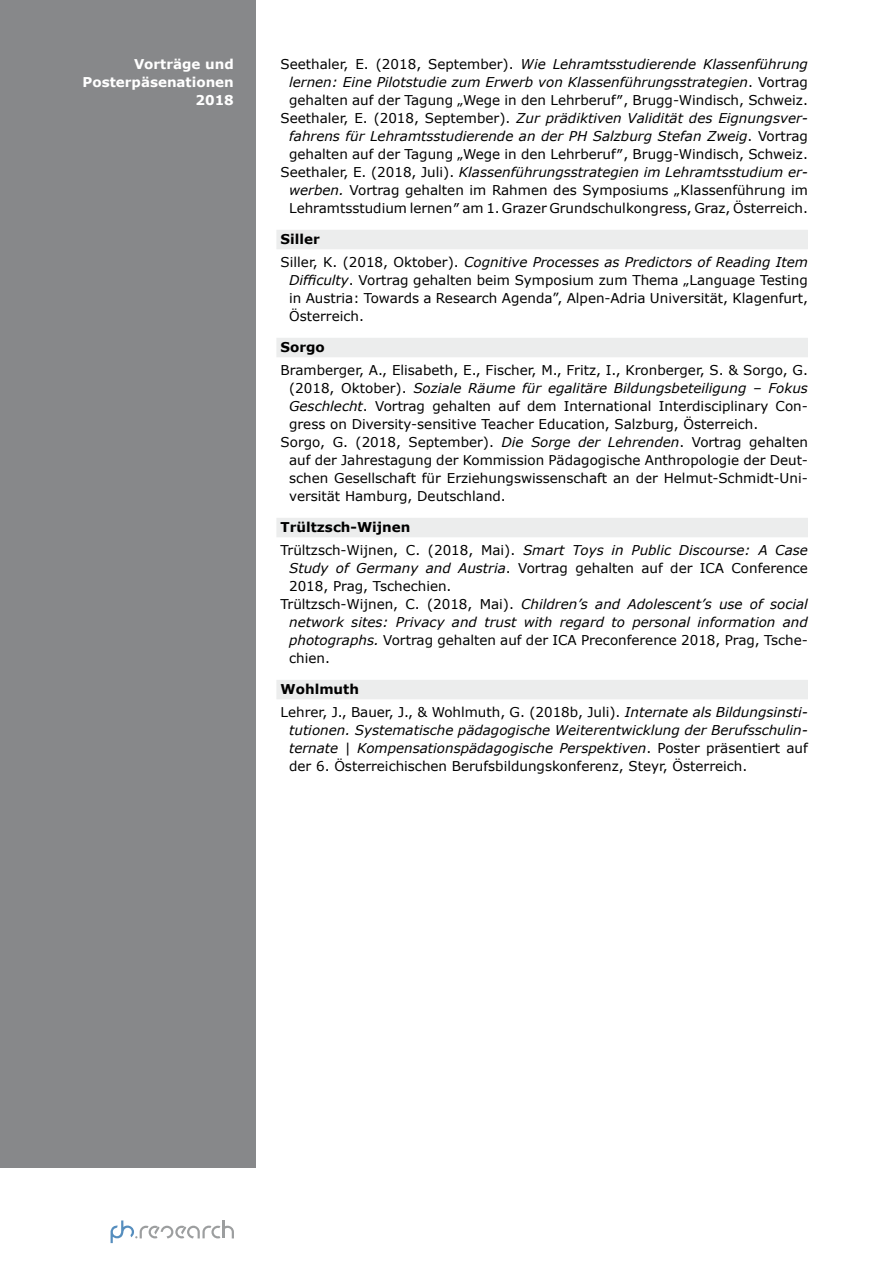
<style>
.page{position:relative;width:893px;height:1263px;background:#fff}
.page>*{position:absolute;margin:0;border:0;box-sizing:border-box;transform-origin:0 0}
.t1{font:13.5px/18px "Verdana";color:#000;text-align:right}
.t2{font:italic 13.5px/23.2px "Verdana";color:#000}
.t3{font:700 13.5px/18px "Verdana";color:#fff;text-align:right}
.t4{font:700 13.5px "Verdana";color:#000}
.s1{font-style:italic}
.s2{font-weight:700;font-style:normal}
.s3{font-style:normal}
.s4{font-weight:700}
</style>
<div class="page">
<svg style="left:111px;top:1220px;width:123px;height:23px"></svg>
<div style="left:0;top:0;width:255px;height:1167px;background:#87888a"></div>
<div style="left:276px;top:230px;width:532px;height:19px;background:#eceded"></div>
<div style="left:276px;top:338px;width:532px;height:19px;background:#eceded"></div>
<div style="left:276px;top:518px;width:532px;height:19px;background:#eceded"></div>
<div style="left:276px;top:680px;width:532px;height:19px;background:#eceded"></div>
<p class="t3" style="left:83px;top:55px;width:153px">Vorträge und<br>Posterpäsenationen<br>2018</p>
<p class="t1" style="left:281px;top:55px;width:529px">Seethaler, E. (2018, September). <span class="s1">Wie Lehramtsstudierende Klassenführung lernen: Eine Pilotstudie zum Erwerb von Klassenführungsstrategien</span>. Vortrag gehalten auf der Tagung „Wege in den Lehrberuf″, Brugg-Windisch, Schweiz.<br>Seethaler, E. (2018, September). <span class="s1">Zur prädiktiven Validität des Eignungsver&shy;fahrens für Lehramtsstudierende an der PH Salzburg Stefan Zweig</span>. Vortrag gehalten auf der Tagung „Wege in den Lehrberuf″, Brugg-Windisch, Schweiz.<br>Seethaler, E. (2018, Juli). <span class="s1">Klassenführungsstrategien im Lehramtsstudium er&shy;werben.</span> Vortrag gehalten im Rahmen des Symposiums „Klassenführung im Lehramtsstudium lernen″ am 1.Grazer Grundschulkongress, Graz, Österreich.</p>
<p class="t2" style="left:281px;top:227px;width:529px"><span class="s2">Siller<br></span><span class="s3">Siller, K. (2018, Oktober).</span> Cognitive Processes as Predictors of Reading Item</p>
<p class="t1" style="left:289px;top:271px;width:520px;text-align:justify"><span class="s1">Difficulty</span>. Vortrag gehalten beim Symposium zum Thema „Language Testing in Austria: Towards a Research Agenda”, Alpen-Adria Universität, Klagenfurt, Österreich.</p>
<p class="t4" style="left:281px;top:338px;width:46px">Sorgo</p>
<p class="t1" style="left:281px;top:361px;width:529px">Bramberger, A., Elisabeth, E., Fischer, M., Fritz, I., Kronberger, S. &amp; Sorgo, G.</p>
<p class="t2" style="left:289px;top:377px;width:520px"><span class="s3">(2018, Oktober).</span> Soziale Räume für egalitäre Bildungsbeteiligung – Fokus</p>
<p class="t1" style="left:289px;top:397px;width:520px"><span class="s1">Geschlecht</span>. Vortrag gehalten auf dem International Interdisciplinary Con-</p>
<p class="t1" style="left:289px;top:415px;width:471px">gress on Diversity-sensitive Teacher Education, Salzburg, Österreich.</p>
<p class="t1" style="left:281px;top:433px;width:529px">Sorgo, G. (2018, September). <span class="s1">Die Sorge der Lehrenden</span>. Vortrag gehalten</p>
<p class="t1" style="left:289px;top:451px;width:520px">auf der Jahrestagung der Kommission Pädagogische Anthropologie der Deut-</p>
<p class="t1" style="left:289px;top:469px;width:520px">schen Gesellschaft für Erziehungswissenschaft an der Helmut-Schmidt-Uni-</p>
<p class="t1" style="left:289px;top:487px;width:218px">versität Hamburg, Deutschland.</p>
<p class="t2" style="left:281px;top:515px;width:529px"><span class="s2">Trültzsch-Wijnen<br></span><span class="s3">Trültzsch-Wijnen, C. (2018, Mai).</span> Smart Toys in Public Discourse: A Case</p>
<p class="t1" style="left:289px;top:559px;width:520px"><span class="s1">Study of Germany and Austria</span>. Vortrag gehalten auf der ICA Conference</p>
<p class="t1" style="left:289px;top:577px;width:164px">2018, Prag, Tschechien.</p>
<p class="t2" style="left:281px;top:593px;width:529px"><span class="s3">Trültzsch-Wijnen, C. (2018, Mai).</span> Children’s and Adolescent’s use of social</p>
<p class="t2" style="left:289px;top:611px;width:520px">network sites: Privacy and trust with regard to personal information and</p>
<p class="t1" style="left:289px;top:631px;width:520px"><span class="s1">photographs.</span> Vortrag gehalten auf der ICA Preconference 2018, Prag, Tsche-</p>
<p class="t1" style="left:289px;top:649px;width:42px">chien.</p>
<p class="t1" style="left:281px;top:677px;width:529px;line-height:23.2px;text-align:left"><span class="s4">Wohlmuth<br></span>Lehrer, J., Bauer, J., &amp; Wohlmuth, G. (2018b, Juli). <span class="s1">Internate als Bildungsinsti-</span></p>
<p class="t2" style="left:289px;top:721px;width:520px;line-height:18px;text-align:justify">tutionen. Systematische pädagogische Weiterentwicklung der Berufsschulin&shy;ternate | Kompensationspädagogische Perspektiven<span class="s3">. Poster präsentiert auf der 6. Österreichischen Berufsbildungskonferenz, Steyr, Österreich.</span></p>
</div>
